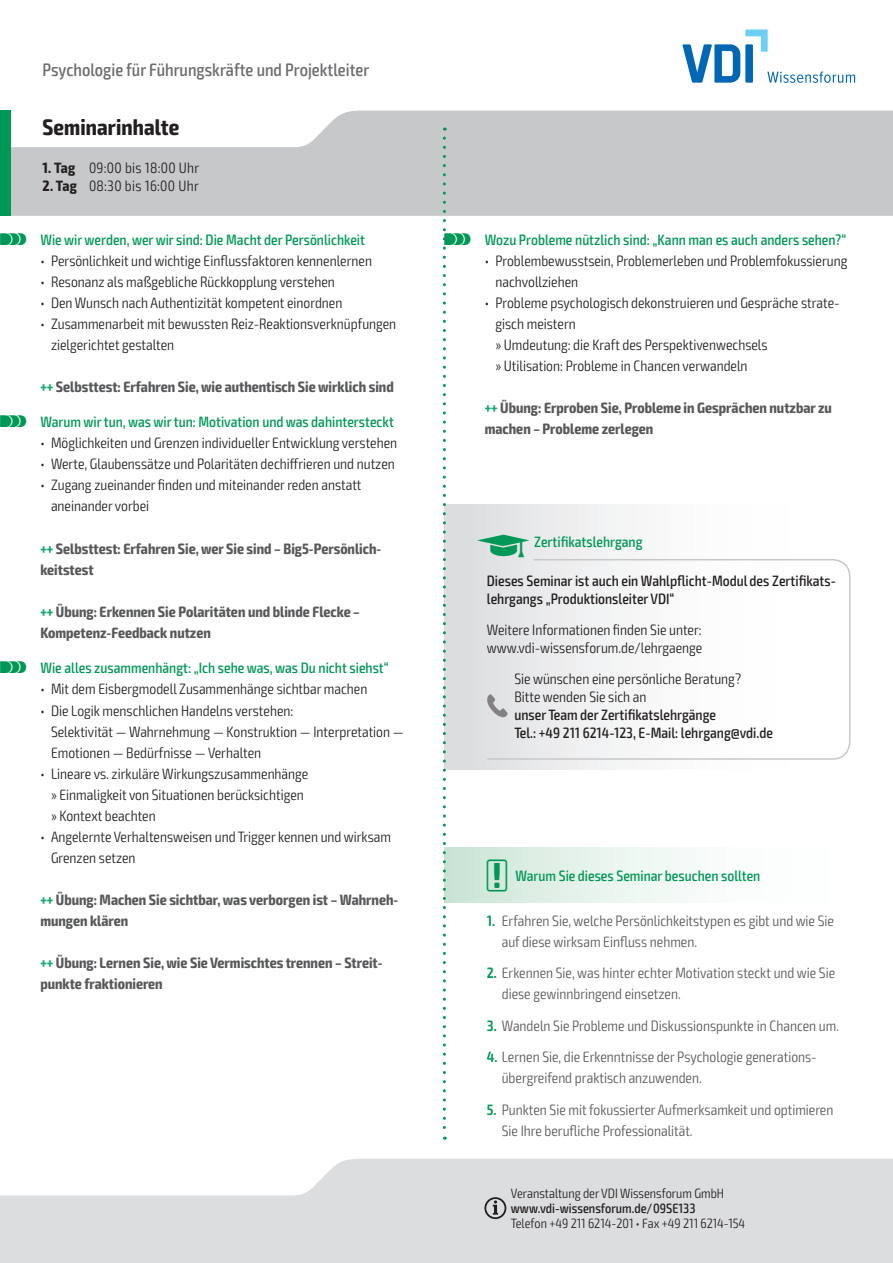
<style>
.page{position:relative;width:893px;height:1263px;background:#fff}
.page>*{position:absolute;margin:0;border:0;box-sizing:border-box;transform-origin:0 0}
.t1{font:700 condensed 22.5px "Exo 2";letter-spacing:.005em;color:#231f20}
.t2{font:500 condensed 18px "Exo 2";color:#6c6d70}
.t3{font:300 condensed 15px/21px "Exo 2";color:#231f20}
.t4{font:700 condensed 15px/21px "Exo 2";color:#57585a}
.t5{font:300 condensed 15px/21px "Exo 2";color:#57585a}
.t6{font:500 condensed 15px "Exo 2";color:#009856}
.t7{font:500 condensed 15px/18px "Exo 2";color:#231f20}
.t8{font:300 condensed 15px "Exo 2";letter-spacing:.02em;color:#231f20}
.t9{font:300 condensed 13.5px "Exo 2";color:#231f20}
.t10{font:500 condensed 13.5px "Exo 2";color:#231f20}
.s1{font-weight:700}
.s2{font-family:"VDI Iconset S4 A Regular";font-weight:400;font-stretch:normal}
.s3{color:#16a670}
.s4{font-weight:600;color:#009856}
</style>
<div class="page">
<svg style="left:0;top:1159px;width:893px;height:104px;background:#e0e1e3"></svg>
<svg style="left:11px;top:111px;width:882px;height:105px;background:#cdced0"></svg>
<div style="left:0;top:111px;width:11px;height:105px;background:#009856"></div>
<svg style="left:484px;top:1197px;width:22px;height:22px"></svg>
<svg style="left:682px;top:30px;width:173px;height:53px"></svg>
<div style="left:444px;top:847px;width:406px;height:55px;background:linear-gradient(to right,#d0e7da,#fff)"></div>
<div style="left:444px;top:504px;width:406px;height:265px;background:linear-gradient(to right,#dfe0e2,#fff)"></div>
<svg style="left:486px;top:558px;width:365px;height:202px"></svg>
<div style="left:444px;top:564px;width:394px;height:191px;background:linear-gradient(to right,#dfe0e2,#fff)"></div>
<svg style="left:487px;top:694px;width:21px;height:24px"></svg>
<svg style="left:443px;top:138px;width:3px;height:1002px"></svg>
<p class="t2" style="left:43px;top:59px;width:328px">Psychologie für Führungskräfte und Projektleiter</p>
<h1 class="t1" style="left:43px;top:113px;width:138px">Seminarinhalte</h1>
<p class="t8" style="left:43px;top:159px;width:158px"><span class="s1">1. Tag</span> 09:00 bis 18:00 Uhr</p>
<p class="t8" style="left:43px;top:177px;width:158px"><span class="s1">2. Tag</span> 08:30 bis 16:00 Uhr</p>
<p class="t6" style="left:0;top:230px;width:367px"><span class="s2">S</span> Wie wir werden, wer wir sind: Die Macht der Persönlichkeit</p>
<p class="t3" style="left:40px;top:250px;width:333px">• Persönlichkeit und wichtige Einflussfaktoren kennenlernen</p>
<p class="t3" style="left:40px;top:271px;width:296px">• Resonanz als maßgebliche Rückkopplung verstehen</p>
<p class="t3" style="left:40px;top:292px;width:303px">• Den Wunsch nach Authentizität kompetent einordnen</p>
<p class="t3" style="left:51px;top:313px;width:347px;text-indent:-11px">• Zusammenarbeit mit bewussten Reiz-Reaktionsverknüpfungen zielgerichtet gestalten</p>
<p class="t4" style="left:40px;top:376px;width:355px"><span class="s3">+++</span> Selbsttest: Erfahren Sie, wie authentisch Sie wirklich sind</p>
<p class="t6" style="left:0;top:413px;width:395px"><span class="s2">S</span> Warum wir tun, was wir tun: Motivation und was dahintersteckt</p>
<p class="t3" style="left:40px;top:433px;width:358px">• Möglichkeiten und Grenzen individueller Entwicklung verstehen</p>
<p class="t3" style="left:40px;top:454px;width:356px">• Werte, Glaubenssätze und Polaritäten dechiffrieren und nutzen</p>
<p class="t3" style="left:51px;top:475px;width:312px;text-indent:-11px">• Zugang zueinander finden und miteinander reden anstatt aneinander vorbei</p>
<p class="t4" style="left:40px;top:538px;width:341px"><span class="s3">+++</span> Selbsttest: Erfahren Sie, wer Sie sind – Big5-Persönlich&shy;keitstest</p>
<p class="t4" style="left:40px;top:601px;width:321px"><span class="s3">+++</span> Übung: Erkennen Sie Polaritäten und blinde Flecke –<br>Kompetenz-Feedback nutzen</p>
<p class="t6" style="left:0;top:659px;width:390px"><span class="s2">S</span> Wie alles zusammenhängt: „Ich sehe was, was Du nicht siehst“</p>
<p class="t3" style="left:40px;top:679px;width:329px">• Mit dem Eisbergmodell Zusammenhänge sichtbar machen</p>
<p class="t3" style="left:51px;top:700px;width:354px;text-indent:-11px">• Die Logik menschlichen Handelns verstehen:<br>Selektivität — Wahrnehmung — Konstruktion — Interpretation —<br>Emotionen — Bedürfnisse — Verhalten</p>
<p class="t3" style="left:51px;top:763px;width:259px;text-indent:-11px">• Lineare vs. zirkuläre Wirkungszusammenhänge » Einmaligkeit von Situationen berücksichtigen » Kontext beachten</p>
<p class="t3" style="left:51px;top:826px;width:342px;text-indent:-11px">• Angelernte Verhaltensweisen und Trigger kennen und wirksam<br>Grenzen setzen</p>
<p class="t4" style="left:40px;top:889px;width:359px"><span class="s3">+++</span> Übung: Machen Sie sichtbar, was verborgen ist – Wahrneh&shy;mungen klären</p>
<p class="t4" style="left:40px;top:952px;width:344px"><span class="s3">+++</span> Übung: Lernen Sie, wie Sie Vermischtes trennen – Streit&shy;punkte fraktionieren</p>
<p class="t6" style="left:444px;top:230px;width:403px"><span class="s2">S</span> Wozu Probleme nützlich sind: „Kann man es auch anders sehen?“</p>
<p class="t3" style="left:495px;top:250px;width:354px;text-indent:-11px">• Problembewusstsein, Problemerleben und Problemfokussierung nachvollziehen</p>
<p class="t3" style="left:495px;top:292px;width:346px;text-indent:-11px">• Probleme psychologisch dekonstruieren und Gespräche strate&shy;gisch meistern<br>» Umdeutung: die Kraft des Perspektivenwechsels<br>» Utilisation: Probleme in Chancen verwandeln</p>
<p class="t4" style="left:485px;top:397px;width:349px"><span class="s3">+++</span> Übung: Erproben Sie, Probleme in Gesprächen nutzbar zu machen – Probleme zerlegen</p>
<p class="t6" style="left:478px;top:533px;width:166px"><span class="s2">Z</span> Zertifikatslehrgang</p>
<p class="t7" style="left:487px;top:572px;width:350px">Dieses Seminar ist auch ein Wahlpflicht-Modul des Zertifikats&shy;lehrgangs „Produktionsleiter VDI“</p>
<p class="t3" style="left:487px;top:621px;width:217px;line-height:18px">Weitere Informationen finden Sie unter: www.vdi-wissensforum.de/lehrgaenge</p>
<p class="t3" style="left:514px;top:670px;width:228px;line-height:18px">Sie wünschen eine persönliche Beratung?<br>Bitte wenden Sie sich an</p>
<p class="t7" style="left:514px;top:706px;width:260px">unser Team der Zertifikatslehrgänge<br>Tel.: +49 211 6214-123, E-Mail: lehrgang@vdi.de</p>
<p class="t6" style="left:487px;top:867px;width:275px"><span class="s2">!</span> Warum Sie dieses Seminar besuchen sollten</p>
<p class="t5" style="left:502px;top:910px;width:334px;text-indent:-15px"><span class="s4">1.</span> Erfahren Sie, welche Persönlichkeitstypen es gibt und wie Sie auf diese wirksam Einfluss nehmen.</p>
<p class="t5" style="left:502px;top:962px;width:335px;text-indent:-15px"><span class="s4">2.</span> Erkennen Sie, was hinter echter Motivation steckt und wie Sie diese gewinnbringend einsetzen.</p>
<p class="t5" style="left:487px;top:1015px;width:354px"><span class="s4">3.</span> Wandeln Sie Probleme und Diskussionspunkte in Chancen um.</p>
<p class="t5" style="left:502px;top:1046px;width:315px;text-indent:-15px"><span class="s4">4.</span> Lernen Sie, die Erkenntnisse der Psychologie generations&shy;übergreifend praktisch anzuwenden.</p>
<p class="t5" style="left:502px;top:1099px;width:333px;text-indent:-15px"><span class="s4">5.</span> Punkten Sie mit fokussierter Aufmerksamkeit und optimieren<br>Sie Ihre berufliche Professionalität.</p>
<p class="t9" style="left:511px;top:1185px;width:215px">Veranstaltung der VDI Wissensforum GmbH</p>
<p class="t10" style="left:511px;top:1200px;width:186px">www.vdi-wissensforum.de/09SE133</p>
<p class="t9" style="left:511px;top:1215px;width:236px">Telefon +49 211 6214-201 • Fax +49 211 6214-154</p>
</div>
